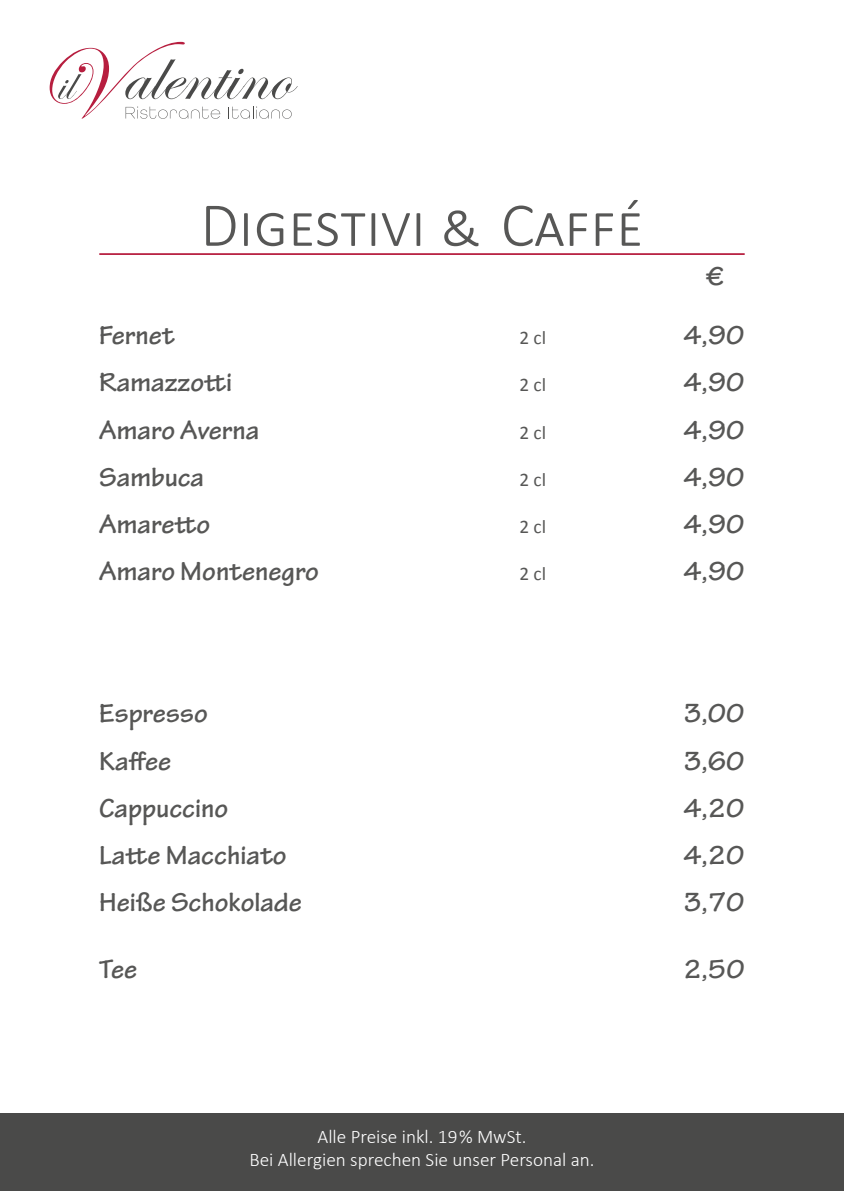
<style>
.page{position:relative;width:844px;height:1191px;background:#fff}
.page>*{position:absolute;margin:0;border:0;box-sizing:border-box;transform-origin:0 0}
.t1{font:300 63px "Calibri";color:#575756}
.t2{font:700 28px "Tekton Pro";color:#575756}
.t3{font:300 19.25px/23.1px "Calibri";color:#fff;text-align:center}
.t4{font:19.25px "Calibri";color:#575756}
</style>
<div class="page">
<div style="left:0;top:1113px;width:843px;height:78px;background:#4a4a49"></div>
<hr style="left:99px;top:253px;width:645px;height:2px;background:#b71e3f">
<svg style="left:50px;top:42px;width:247px;height:77px"></svg>
<h1 class="t1" style="left:200px;top:186px;width:444px">Digestivi &amp; Caffé</h1>
<p class="t2" style="left:705px;top:259px;width:20px">€</p>
<p class="t2" style="left:99px;top:319px;width:77px">Fernet</p>
<p class="t4" style="left:519px;top:324px;width:28px">2 cl</p>
<p class="t2" style="left:683px;top:319px;width:63px">4,90</p>
<p class="t2" style="left:99px;top:366px;width:134px">Ramazzotti</p>
<p class="t4" style="left:519px;top:372px;width:28px">2 cl</p>
<p class="t2" style="left:683px;top:366px;width:63px">4,90</p>
<p class="t2" style="left:99px;top:413px;width:162px">Amaro Averna</p>
<p class="t4" style="left:519px;top:419px;width:28px">2 cl</p>
<p class="t2" style="left:683px;top:413px;width:63px">4,90</p>
<p class="t2" style="left:99px;top:460px;width:106px">Sambuca</p>
<p class="t4" style="left:519px;top:466px;width:28px">2 cl</p>
<p class="t2" style="left:683px;top:460px;width:63px">4,90</p>
<p class="t2" style="left:99px;top:508px;width:112px">Amaretto</p>
<p class="t4" style="left:519px;top:513px;width:28px">2 cl</p>
<p class="t2" style="left:683px;top:508px;width:63px">4,90</p>
<p class="t2" style="left:99px;top:555px;width:221px">Amaro Montenegro</p>
<p class="t4" style="left:519px;top:561px;width:28px">2 cl</p>
<p class="t2" style="left:683px;top:555px;width:63px">4,90</p>
<p class="t2" style="left:99px;top:697px;width:110px">Espresso</p>
<p class="t2" style="left:683px;top:697px;width:63px">3,00</p>
<p class="t2" style="left:99px;top:744px;width:74px">Kaffee</p>
<p class="t2" style="left:683px;top:744px;width:63px">3,60</p>
<p class="t2" style="left:99px;top:791px;width:130px">Cappuccino</p>
<p class="t2" style="left:683px;top:791px;width:63px">4,20</p>
<p class="t2" style="left:99px;top:838px;width:189px">Latte Macchiato</p>
<p class="t2" style="left:683px;top:838px;width:63px">4,20</p>
<p class="t2" style="left:99px;top:886px;width:204px">Heiße Schokolade</p>
<p class="t2" style="left:683px;top:886px;width:63px">3,70</p>
<p class="t2" style="left:99px;top:953px;width:40px">Tee</p>
<p class="t2" style="left:683px;top:953px;width:63px">2,50</p>
<p class="t3" style="left:249px;top:1125px;width:346px">Alle Preise inkl. 19 % MwSt.<br>Bei Allergien sprechen Sie unser Personal an.</p>
</div>
